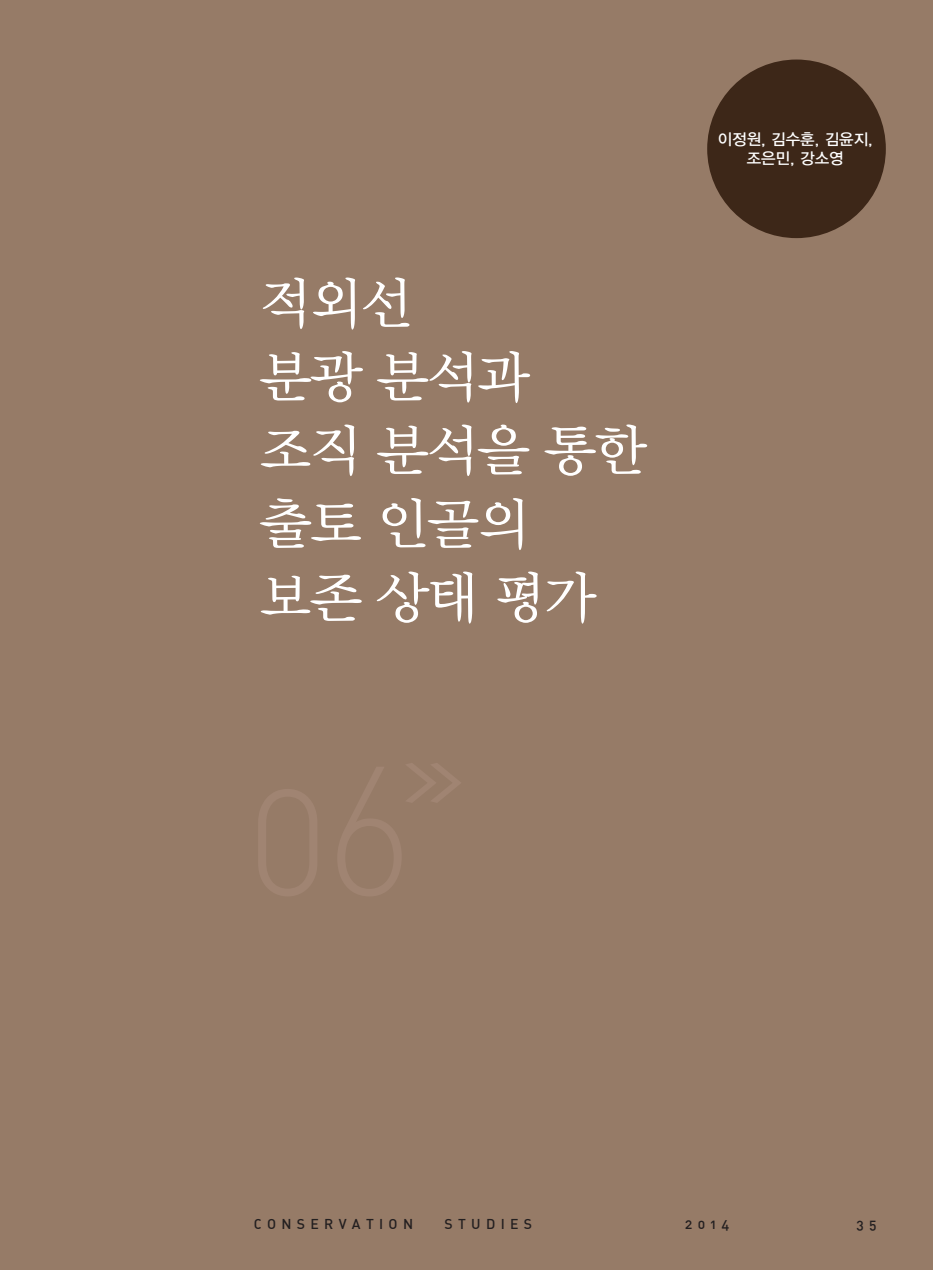
<style>
.page{position:relative;width:933px;height:1270px;background:#967b67}
.page>*{position:absolute;margin:0;border:0;box-sizing:border-box;transform-origin:0 0}
.t1{font:56px "YDIY Mj O130 KSCPC EUC H";letter-spacing:-.1em;color:#fff}
.t2{font:15.75px "YDIYGO330";color:#fff}
.t3{font:500 14px "DIN Alternate";letter-spacing:.38em;color:#231f20}
</style>
<div class="page">
<div style="left:707px;top:60px;width:178px;height:178px;background:#3d2718;border-radius:50%"></div>
<svg style="left:259px;top:789px;width:58px;height:107px"></svg>
<svg style="left:338px;top:763px;width:122px;height:133px"></svg>
<p class="t1" style="left:257px;top:275px;width:158px">적외선</p>
<p class="t1" style="left:257px;top:349px;width:275px">분광 분석과</p>
<p class="t1" style="left:257px;top:422px;width:392px">조직 분석을 통한</p>
<p class="t1" style="left:257px;top:496px;width:275px">출토 인골의</p>
<p class="t1" style="left:257px;top:569px;width:342px">보존 상태 평가</p>
<p class="t2" style="left:717px;top:130px;width:156px">이정원, 김수훈, 김윤지,</p>
<p class="t2" style="left:746px;top:149px;width:98px">조은민, 강소영</p>
<p class="t3" style="left:254px;top:1215px;width:161px">CONSERVATION</p>
<p class="t3" style="left:444px;top:1215px;width:89px">STUDIES</p>
<p class="t3" style="left:685px;top:1215px;width:46px">2014</p>
<p class="t3" style="left:856px;top:1215px;width:22px">3 5</p>
</div>
